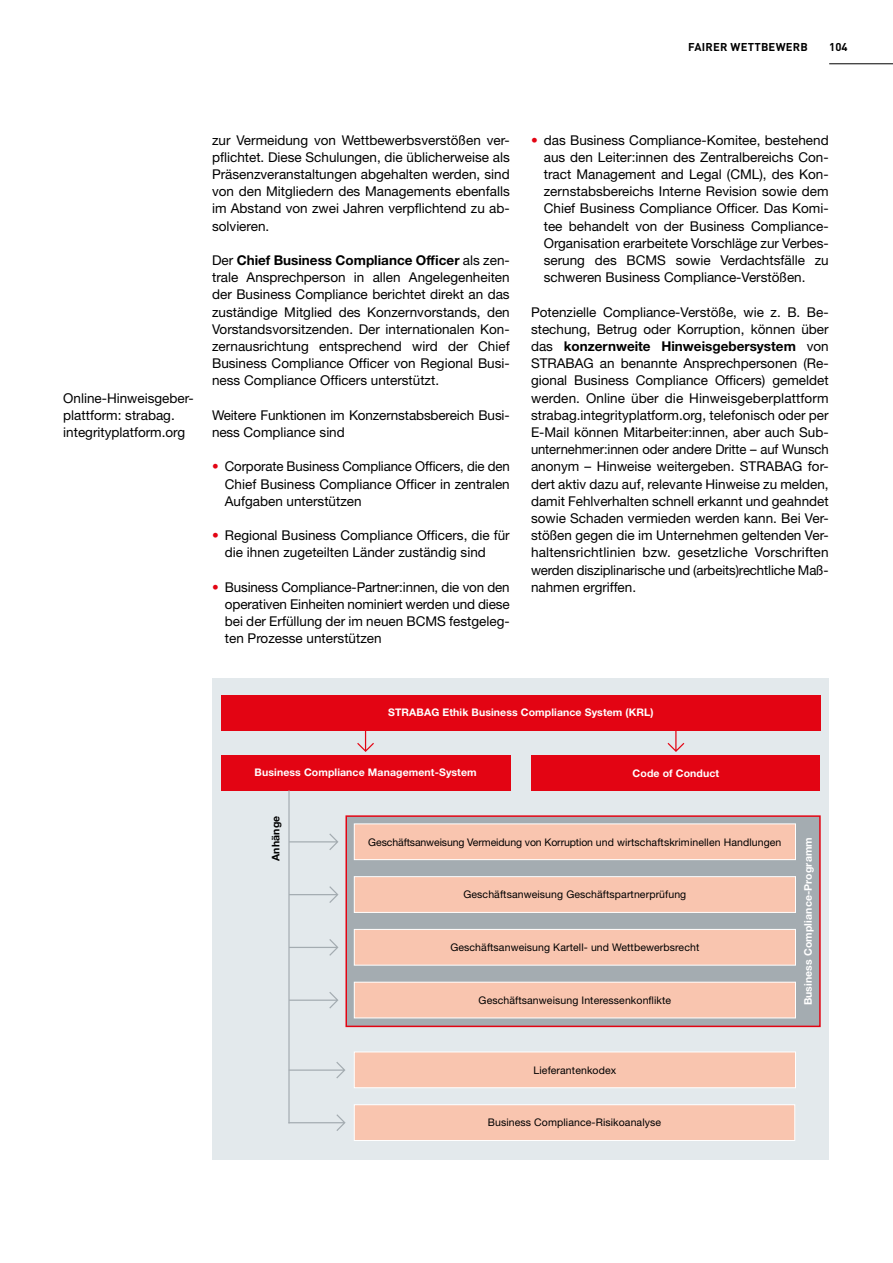
<style>
.page{position:relative;width:893px;height:1263px;background:#fff}
.page>*{position:absolute;margin:0;border:0;box-sizing:border-box;transform-origin:0 0}
.t1{font:13.5px/17.2px "Helvetica Neue LT Pro";color:#000;text-align:justify}
.t2{font:700 11.25px "DIN Pro";letter-spacing:.02em;color:#000}
.t3{font:10.5px "Helvetica Neue LT Pro";letter-spacing:.01em;color:#000}
.t4{font:700 10.5px "Helvetica Neue LT Pro";letter-spacing:.01em;color:#fff}
.t5{font:10.5px "Helvetica Neue LT Pro";letter-spacing:-.01em;color:#000}
.t6{font:700 10.5px "Helvetica Neue LT Pro";letter-spacing:.01em;color:#000}
.s1{font-weight:700}
.s2{color:#e30413}
</style>
<div class="page">
<hr style="left:829px;top:63px;width:64px;height:1px;background:#000">
<div style="left:213px;top:678px;width:616px;height:481px;background:#e3e9ec"></div>
<div style="left:221px;top:695px;width:600px;height:35px;background:#e30413"></div>
<div style="left:221px;top:755px;width:289px;height:35px;background:#e30413"></div>
<div style="left:531px;top:755px;width:289px;height:36px;background:#e30413"></div>
<div style="left:354px;top:1052px;width:441px;height:36px;background:#f9c5af"></div>
<div style="left:354px;top:1051px;width:442px;height:37px;border:1px solid #fff"></div>
<div style="left:354px;top:1105px;width:441px;height:35px;background:#f9c5af"></div>
<div style="left:354px;top:1104px;width:441px;height:37px;border:1px solid #fff"></div>
<svg style="left:357px;top:730px;width:17px;height:22px"></svg>
<svg style="left:290px;top:833px;width:48px;height:17px"></svg>
<svg style="left:290px;top:886px;width:48px;height:17px"></svg>
<svg style="left:290px;top:939px;width:48px;height:17px"></svg>
<svg style="left:290px;top:992px;width:48px;height:16px"></svg>
<svg style="left:290px;top:1062px;width:55px;height:16px"></svg>
<svg style="left:288px;top:1114px;width:58px;height:17px"></svg>
<svg style="left:667px;top:730px;width:17px;height:22px"></svg>
<div style="left:345px;top:815px;width:476px;height:212px;background:#a4acb1;border:2px solid #e30413"></div>
<div style="left:354px;top:824px;width:441px;height:36px;background:#f9c5af"></div>
<div style="left:354px;top:823px;width:442px;height:37px;border:1px solid #fff"></div>
<div style="left:354px;top:877px;width:441px;height:35px;background:#f9c5af"></div>
<div style="left:354px;top:876px;width:442px;height:37px;border:1px solid #fff"></div>
<div style="left:354px;top:929px;width:441px;height:36px;background:#f9c5af"></div>
<div style="left:354px;top:929px;width:442px;height:36px;border:1px solid #fff"></div>
<div style="left:354px;top:982px;width:441px;height:36px;background:#f9c5af"></div>
<div style="left:354px;top:982px;width:442px;height:36px;border:1px solid #fff"></div>
<hr style="left:288px;top:790px;width:2px;height:333px;background:#a4acb1">
<p class="t2" style="left:688px;top:39px;width:8px">FAIRER</p>
<p class="t2" style="left:730px;top:39px;width:79px">WETTBEWERB</p>
<p class="t2" style="left:829px;top:39px;width:20px">104</p>
<p class="t1" style="left:63px;top:389px;width:132px;text-align:left">Online-Hinweisgeber&shy;plattform: strabag. integrityplatform.org</p>
<p class="t1" style="left:212px;top:131px;width:299px">zur Vermeidung von Wettbewerbsverstößen ver&shy;pflichtet. Diese Schulungen, die üblicherweise als Präsenzveranstaltungen abgehalten werden, sind von den Mitgliedern des Managements ebenfalls im Abstand von zwei Jahren verpflichtend zu ab&shy;solvieren.</p>
<p class="t1" style="left:212px;top:251px;width:299px">Der <span class="s1">Chief Business Compliance Officer</span> als zen&shy;trale Ansprechperson in allen Angelegenheiten der Business Compliance berichtet direkt an das zuständige Mitglied des Konzernvorstands, den Vorstandsvorsitzenden. Der internationalen Kon&shy;zernausrichtung entsprechend wird der Chief Business Compliance Officer von Regional Busi&shy;ness Compliance Officers unterstützt.</p>
<p class="t1" style="left:212px;top:406px;width:299px">Weitere Funktionen im Konzernstabsbereich Busi&shy;ness Compliance sind</p>
<p class="t1" style="left:225px;top:458px;width:286px;text-indent:-13px"><span class="s2">•</span> Corporate Business Compliance Officers, die den Chief Business Compliance Officer in zentralen Aufgaben unterstützen</p>
<p class="t1" style="left:225px;top:526px;width:286px;text-indent:-13px"><span class="s2">•</span> Regional Business Compliance Officers, die für die ihnen zugeteilten Länder zuständig sind</p>
<p class="t1" style="left:225px;top:578px;width:286px;text-indent:-13px"><span class="s2">•</span> Business Compliance-Partner:innen, die von den operativen Einheiten nominiert werden und diese bei der Erfüllung der im neuen BCMS festgeleg&shy;ten Prozesse unterstützen</p>
<p class="t1" style="left:544px;top:131px;width:286px;text-indent:-13px"><span class="s2">•</span> das Business Compliance-Komitee, bestehend aus den Leiter:innen des Zentralbereichs Con&shy;tract Management and Legal (CML), des Kon&shy;zernstabsbereichs Interne Revision sowie dem Chief Business Compliance Officer. Das Komi&shy;tee behandelt von der Business Compliance-Organisation erarbeitete Vorschläge zur Verbes&shy;serung des BCMS sowie Verdachtsfälle zu schweren Business Compliance-Verstößen.</p>
<p class="t1" style="left:531px;top:303px;width:299px">Potenzielle Compliance-Verstöße, wie z. B. Be&shy;stechung, Betrug oder Korruption, können über das <span class="s1">konzernweite Hinweisgebersystem</span> von STRABAG an benannte Ansprechpersonen (Re&shy;gional Business Compliance Officers) gemeldet werden. Online über die Hinweisgeberplattform strabag.integrityplatform.org, telefonisch oder per E-Mail können Mitarbeiter:innen, aber auch Sub&shy;unternehmer:innen oder andere Dritte – auf Wunsch anonym – Hinweise weitergeben. STRABAG for&shy;dert aktiv dazu auf, relevante Hinweise zu melden, damit Fehlverhalten schnell erkannt und geahndet sowie Schaden vermieden werden kann. Bei Ver&shy;stößen gegen die im Unternehmen geltenden Ver&shy;haltensrichtlinien bzw. gesetzliche Vorschriften werden disziplinarische und (arbeits)rechtliche Maß&shy;nahmen ergriffen.</p>
<p class="t4" style="left:388px;top:706px;width:267px">STRABAG Ethik Business Compliance System (KRL)</p>
<p class="t4" style="left:255px;top:766px;width:224px">Business Compliance Management-System</p>
<p class="t4" style="left:633px;top:766px;width:88px">Code of Conduct</p>
<p class="t6" style="left:269px;top:861px;width:46px;rotate:-90deg">Anhänge</p>
<p class="t5" style="left:368px;top:835px;width:415px">Geschäftsanweisung Vermeidung von Korruption und wirtschaftskriminellen Handlungen</p>
<p class="t3" style="left:463px;top:888px;width:224px">Geschäftsanweisung Geschäftspartnerprüfung</p>
<p class="t3" style="left:450px;top:941px;width:250px">Geschäftsanweisung Kartell- und Wettbewerbsrecht</p>
<p class="t3" style="left:479px;top:993px;width:194px">Geschäftsanweisung Interessenkonflikte</p>
<p class="t4" style="left:801px;top:1005px;width:170px;rotate:-90deg">Business Compliance-Programm</p>
<p class="t3" style="left:534px;top:1063px;width:84px">Lieferantenkodex</p>
<p class="t3" style="left:488px;top:1116px;width:175px">Business Compliance-Risikoanalyse</p>
</div>
